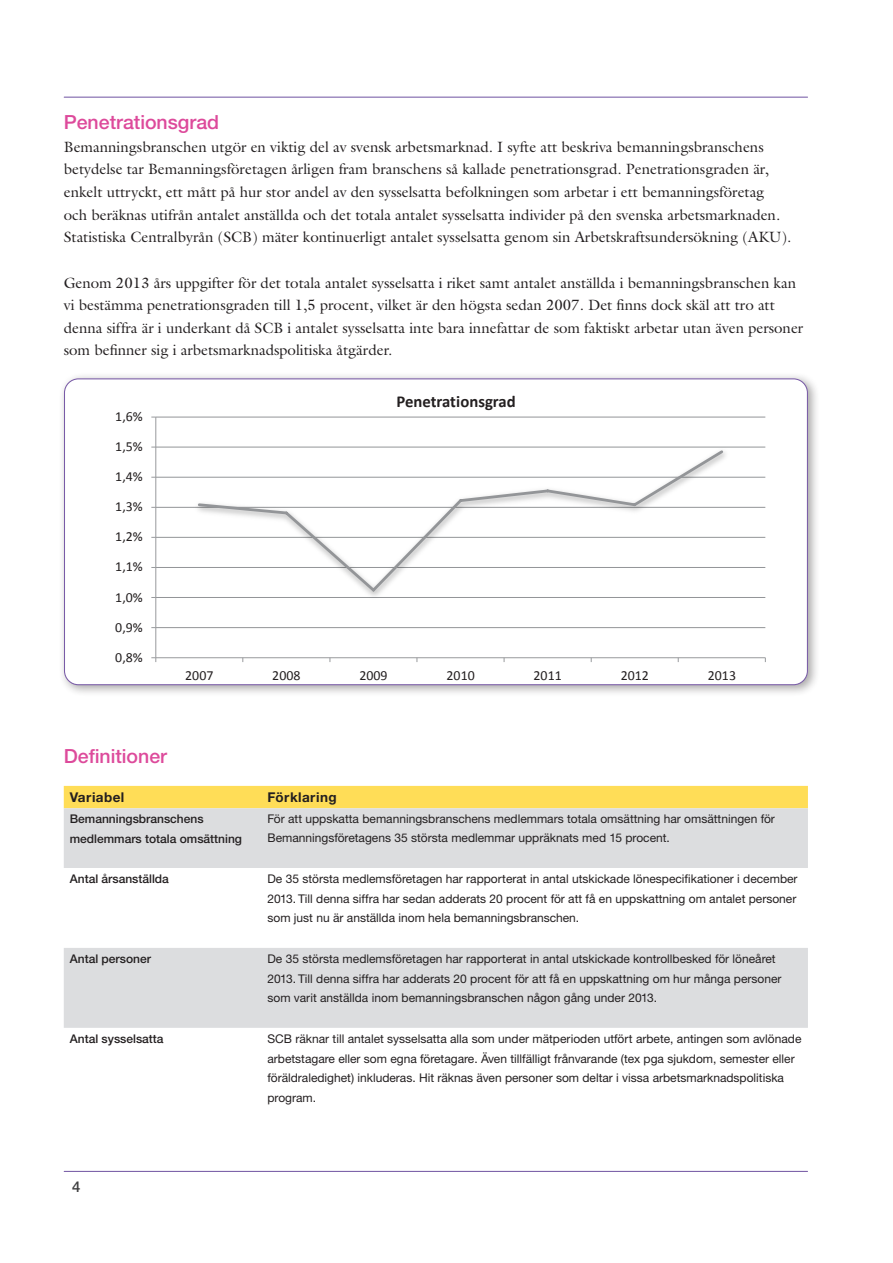
<style>
.page{position:relative;width:893px;height:1263px;background:#fff}
.page>*{position:absolute;margin:0;border:0;box-sizing:border-box;transform-origin:0 0}
.Heading_1_Toc_1{font:500 19.5px "Helvetica Neue CE";color:#dd4a9b}
.t1{font:700 16.65px "Calibri";color:#231f20}
.Body_Text{font:15px/22.6px "Galliard LT";color:#231f20}
.t2{font:500 15px "Helvetica Neue CE";color:#3e3e3f}
.t3{font:13.95px "Calibri";color:#231f20}
.t4{font:13.8px "Calibri";color:#231f20}
.Table_Heading_1{font:700 13.5px "Helvetica Neue CE";letter-spacing:.03em;color:#231f20}
.Table_Body_5{font:12px/19.5px "Helvetica Neue CE";color:#231f20}
.Table_Body_5_Bold{font:500 12px/19.5px "Helvetica Neue CE";color:#231f20}
</style>
<div class="page">
<hr style="left:64px;top:97px;width:743px;height:1px;background:#6f52a1">
<hr style="left:64px;top:1171px;width:743px;height:1px;background:#6f52a1">
<div style="left:64px;top:786px;width:744px;height:22px;background:#ffdd57"></div>
<svg style="left:64px;top:808px;width:744px;height:220px;fill:#dcdddf"></svg>
<div style="left:58px;top:372px;width:762px;height:325px;background:#231f20;opacity:.4"></div>
<div style="left:64px;top:379px;width:743px;height:306px;background:#fff;border-radius:14px"></div>
<hr style="left:156px;top:627px;width:609px;height:1px;background:#939598">
<hr style="left:156px;top:597px;width:609px;height:1px;background:#939598">
<hr style="left:156px;top:567px;width:609px;height:1px;background:#939598">
<hr style="left:156px;top:537px;width:609px;height:1px;background:#939598">
<hr style="left:156px;top:507px;width:609px;height:1px;background:#939598">
<hr style="left:156px;top:477px;width:609px;height:1px;background:#939598">
<hr style="left:156px;top:447px;width:609px;height:1px;background:#939598">
<hr style="left:156px;top:417px;width:609px;height:1px;background:#939598">
<hr style="left:155px;top:417px;width:1px;height:241px;background:#989a9d">
<hr style="left:156px;top:657px;width:609px;height:1px;background:#989a9d">
<svg style="left:151px;top:657px;width:5px;height:5px"></svg>
<img style="left:190px;top:446px;width:542px;height:151px">
<svg style="left:196px;top:448px;width:530px;height:146px"></svg>
<p class="Heading_1_Toc_1" style="left:64px;top:110px;width:157px">Penetrationsgrad</p>
<p class="Body_Text" style="left:64px;top:135px;width:729px">Bemanningsbranschen utgör en viktig del av svensk arbetsmarknad. I syfte att beskriva bemanningsbranschens betydelse tar Bemanningsföretagen årligen fram branschens så kallade penetrationsgrad. Penetrationsgraden är, enkelt uttryckt, ett mått på hur stor andel av den sysselsatta befolkningen som arbetar i ett bemanningsföretag och beräknas utifrån antalet anställda och det totala antalet sysselsatta individer på den svenska arbetsmarknaden.<br>Statistiska Centralbyrån (SCB) mäter kontinuerligt antalet sysselsatta genom sin Arbetskraftsundersökning (AKU).</p>
<p class="Body_Text" style="left:64px;top:271px;width:741px">Genom 2013 års uppgifter för det totala antalet sysselsatta i riket samt antalet anställda i bemanningsbranschen kan vi bestämma penetrationsgraden till 1,5 procent, vilket är den högsta sedan 2007. Det finns dock skäl att tro att denna siffra är i underkant då SCB i antalet sysselsatta inte bara innefattar de som faktiskt arbetar utan även personer som befinner sig i arbetsmarknadspolitiska åtgärder.</p>
<p class="t3" style="left:115px;top:408px;width:29px">1,6%</p>
<p class="t3" style="left:115px;top:438px;width:29px">1,5%</p>
<p class="t3" style="left:115px;top:468px;width:29px">1,4%</p>
<p class="t4" style="left:115px;top:498px;width:29px">1,3%</p>
<p class="t3" style="left:115px;top:528px;width:29px">1,2%</p>
<p class="t3" style="left:115px;top:558px;width:29px">1,1%</p>
<p class="t3" style="left:115px;top:588px;width:29px">1,0%</p>
<p class="t3" style="left:115px;top:618px;width:29px">0,9%</p>
<p class="t3" style="left:115px;top:648px;width:29px">0,8%</p>
<p class="t1" style="left:397px;top:391px;width:121px">Penetrationsgrad</p>
<p class="t3" style="left:185px;top:666px;width:30px">2007</p>
<p class="t3" style="left:272px;top:666px;width:30px">2008</p>
<p class="t3" style="left:359px;top:666px;width:30px">2009</p>
<p class="t3" style="left:446px;top:666px;width:30px">2010</p>
<p class="t3" style="left:534px;top:666px;width:30px">2011</p>
<p class="t3" style="left:621px;top:666px;width:30px">2012</p>
<p class="t3" style="left:708px;top:666px;width:30px">2013</p>
<p class="Heading_1_Toc_1" style="left:64px;top:744px;width:105px">Definitioner</p>
<p class="Table_Heading_1" style="left:70px;top:789px;width:56px">Variabel</p>
<p class="Table_Heading_1" style="left:267px;top:789px;width:71px">Förklaring</p>
<p class="Table_Body_5_Bold" style="left:70px;top:809px;width:174px">Bemanningsbranschens medlemmars totala omsättning</p>
<p class="Table_Body_5" style="left:267px;top:809px;width:509px">För att uppskatta bemanningsbranschens medlemmars totala omsättning har omsättningen för<br>Bemanningsföretagens 35 största medlemmar uppräknats med 15 procent.</p>
<p class="Table_Body_5_Bold" style="left:70px;top:869px;width:101px">Antal årsanställda</p>
<p class="Table_Body_5" style="left:267px;top:869px;width:531px;text-align:justify">De 35 största medlemsföretagen har rapporterat in antal utskickade lönespecifikationer i december 2013. Till denna siffra har sedan adderats 20 procent för att få en uppskattning om antalet personer som just nu är anställda inom hela bemanningsbranschen.</p>
<p class="Table_Body_5_Bold" style="left:70px;top:949px;width:83px">Antal personer</p>
<p class="Table_Body_5" style="left:267px;top:949px;width:515px">De 35 största medlemsföretagen har rapporterat in antal utskickade kontrollbesked för löneåret<br>2013. Till denna siffra har adderats 20 procent för att få en uppskattning om hur många personer som varit anställda inom bemanningsbranschen någon gång under 2013.</p>
<p class="Table_Body_5_Bold" style="left:70px;top:1029px;width:95px">Antal sysselsatta</p>
<p class="Table_Body_5" style="left:267px;top:1029px;width:535px">SCB räknar till antalet sysselsatta alla som under mätperioden utfört arbete, antingen som avlönade arbetstagare eller som egna företagare. Även tillfälligt frånvarande (tex pga sjukdom, semester eller föräldraledighet) inkluderas. Hit räknas även personer som deltar i vissa arbetsmarknadspolitiska program.</p>
<p class="t2" style="left:72px;top:1177px;width:10px">4</p>
</div>
